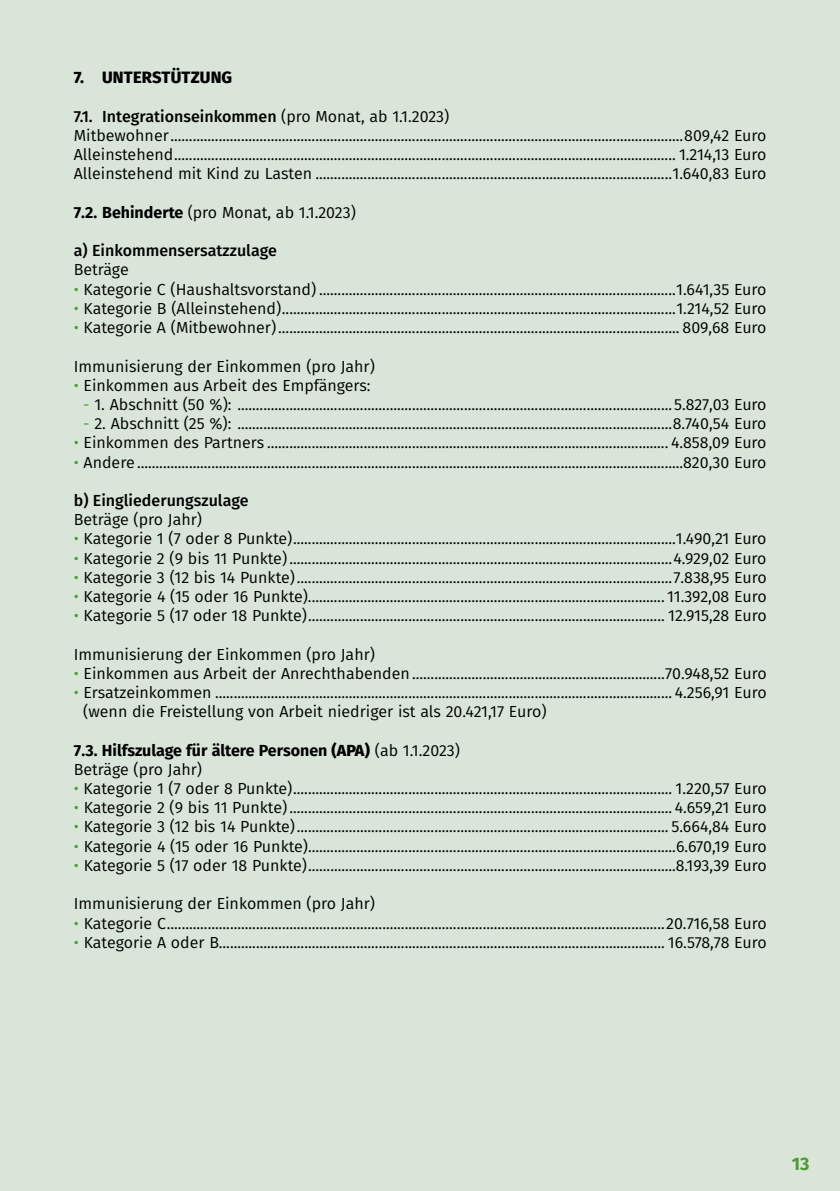
<style>
.page{position:relative;width:840px;height:1191px;background:#fff}
.page>*{position:absolute;margin:0;border:0;box-sizing:border-box;transform-origin:0 0}
.t1{font:700 18px "Fira Sans";color:#4a9c2f}
.t2{font:800 16.4px "Fira Sans";letter-spacing:.01em;color:#000}
.t3{font:16px/19.2px "Fira Sans";color:#000}
.t4{font:700 16px/19.2px "Fira Sans";color:#000}
.t5{font:500 16px "Fira Sans";color:#000}
.s1{font-weight:500}
.s2{font-weight:700}
.s3{color:#4a9c2f}
.s4{font-weight:800}
.s5{font-weight:400}
</style>
<div class="page">
<div style="left:0;top:0;width:839px;height:1191px;background:#d8e5d8"></div>
<p class="t2" style="left:74px;top:66px;width:160px">7. UNTERSTÜTZUNG</p>
<p class="t3" style="left:74px;top:106px;width:694px"><span class="s1">7.1. Integrationseinkommen</span> (pro Monat, ab 1.1.2023)<br>Mitbewohner..........................................................................................................................................809,42 Euro Alleinstehend....................................................................................................................................... 1.214,13 Euro Alleinstehend mit Kind zu Lasten ................................................................................................1.640,83 Euro</p>
<p class="t3" style="left:74px;top:202px;width:283px"><span class="s2">7.2. Behinderte</span> (pro Monat, ab 1.1.2023)</p>
<p class="t5" style="left:74px;top:238px;width:205px">a) Einkommensersatzzulage</p>
<p class="t3" style="left:74px;top:260px;width:56px">Beträge</p>
<p class="t3" style="left:74px;top:279px;width:694px"><span class="s3">•</span> Kategorie C (Haushaltsvorstand) ................................................................................................1.641,35 Euro</p>
<p class="t3" style="left:74px;top:298px;width:694px"><span class="s3">•</span> Kategorie B (Alleinstehend)..........................................................................................................1.214,52 Euro</p>
<p class="t3" style="left:74px;top:317px;width:694px"><span class="s3">•</span> Kategorie A (Mitbewohner)............................................................................................................ 809,68 Euro</p>
<p class="t3" style="left:74px;top:356px;width:302px">Immunisierung der Einkommen (pro Jahr)</p>
<p class="t3" style="left:74px;top:375px;width:298px"><span class="s3">•</span> Einkommen aus Arbeit des Empfängers:</p>
<p class="t3" style="left:83px;top:394px;width:684px"><span class="s3">-</span> 1. Abschnitt (50 %): .....................................................................................................................5.827,03 Euro</p>
<p class="t3" style="left:83px;top:413px;width:684px"><span class="s3">-</span> 2. Abschnitt (25 %): .....................................................................................................................8.740,54 Euro</p>
<p class="t3" style="left:74px;top:433px;width:694px"><span class="s3">•</span> Einkommen des Partners ............................................................................................................ 4.858,09 Euro</p>
<p class="t3" style="left:74px;top:452px;width:694px"><span class="s3">•</span> Andere ...................................................................................................................................................820,30 Euro</p>
<p class="t5" style="left:74px;top:487px;width:176px">b) Eingliederungszulage</p>
<p class="t3" style="left:74px;top:509px;width:130px">Beträge (pro Jahr)</p>
<p class="t3" style="left:74px;top:529px;width:694px"><span class="s3">•</span> Kategorie 1 (7 oder 8 Punkte).......................................................................................................1.490,21 Euro</p>
<p class="t3" style="left:74px;top:548px;width:694px"><span class="s3">•</span> Kategorie 2 (9 bis 11 Punkte).......................................................................................................4.929,02 Euro</p>
<p class="t3" style="left:74px;top:567px;width:694px"><span class="s3">•</span> Kategorie 3 (12 bis 14 Punkte).....................................................................................................7.838,95 Euro</p>
<p class="t3" style="left:74px;top:586px;width:694px"><span class="s3">•</span> Kategorie 4 (15 oder 16 Punkte)................................................................................................ 11.392,08 Euro</p>
<p class="t3" style="left:74px;top:605px;width:694px"><span class="s3">•</span> Kategorie 5 (17 oder 18 Punkte)................................................................................................ 12.915,28 Euro</p>
<p class="t3" style="left:74px;top:644px;width:302px">Immunisierung der Einkommen (pro Jahr)</p>
<p class="t3" style="left:74px;top:663px;width:694px"><span class="s3">•</span> Einkommen aus Arbeit der Anrechthabenden....................................................................70.948,52 Euro</p>
<p class="t3" style="left:83px;top:682px;width:684px;text-indent:-9px"><span class="s3">•</span> Ersatzeinkommen ........................................................................................................................... 4.256,91 Euro (wenn die Freistellung von Arbeit niedriger ist als 20.421,17 Euro)</p>
<p class="t4" style="left:74px;top:739px;width:387px">7.3. Hilfszulage für ältere Personen <span class="s4">(APA)</span> <span class="s5">(ab 1.1.2023)<br>Beträge (pro Jahr)</span></p>
<p class="t3" style="left:74px;top:778px;width:694px"><span class="s3">•</span> Kategorie 1 (7 oder 8 Punkte)...................................................................................................... 1.220,57 Euro</p>
<p class="t3" style="left:74px;top:797px;width:694px"><span class="s3">•</span> Kategorie 2 (9 bis 11 Punkte)....................................................................................................... 4.659,21 Euro</p>
<p class="t3" style="left:74px;top:817px;width:694px"><span class="s3">•</span> Kategorie 3 (12 bis 14 Punkte).................................................................................................... 5.664,84 Euro</p>
<p class="t3" style="left:74px;top:836px;width:694px"><span class="s3">•</span> Kategorie 4 (15 oder 16 Punkte)...................................................................................................6.670,19 Euro</p>
<p class="t3" style="left:74px;top:855px;width:693px"><span class="s3">•</span> Kategorie 5 (17 oder 18 Punkte)...................................................................................................8.193,39 Euro</p>
<p class="t3" style="left:74px;top:893px;width:302px">Immunisierung der Einkommen (pro Jahr)</p>
<p class="t3" style="left:74px;top:913px;width:694px"><span class="s3">•</span> Kategorie C......................................................................................................................................20.716,58 Euro</p>
<p class="t3" style="left:74px;top:932px;width:694px"><span class="s3">•</span> Kategorie A oder B........................................................................................................................ 16.578,78 Euro</p>
<p class="t1" style="left:791px;top:1148px;width:19px">13</p>
</div>
